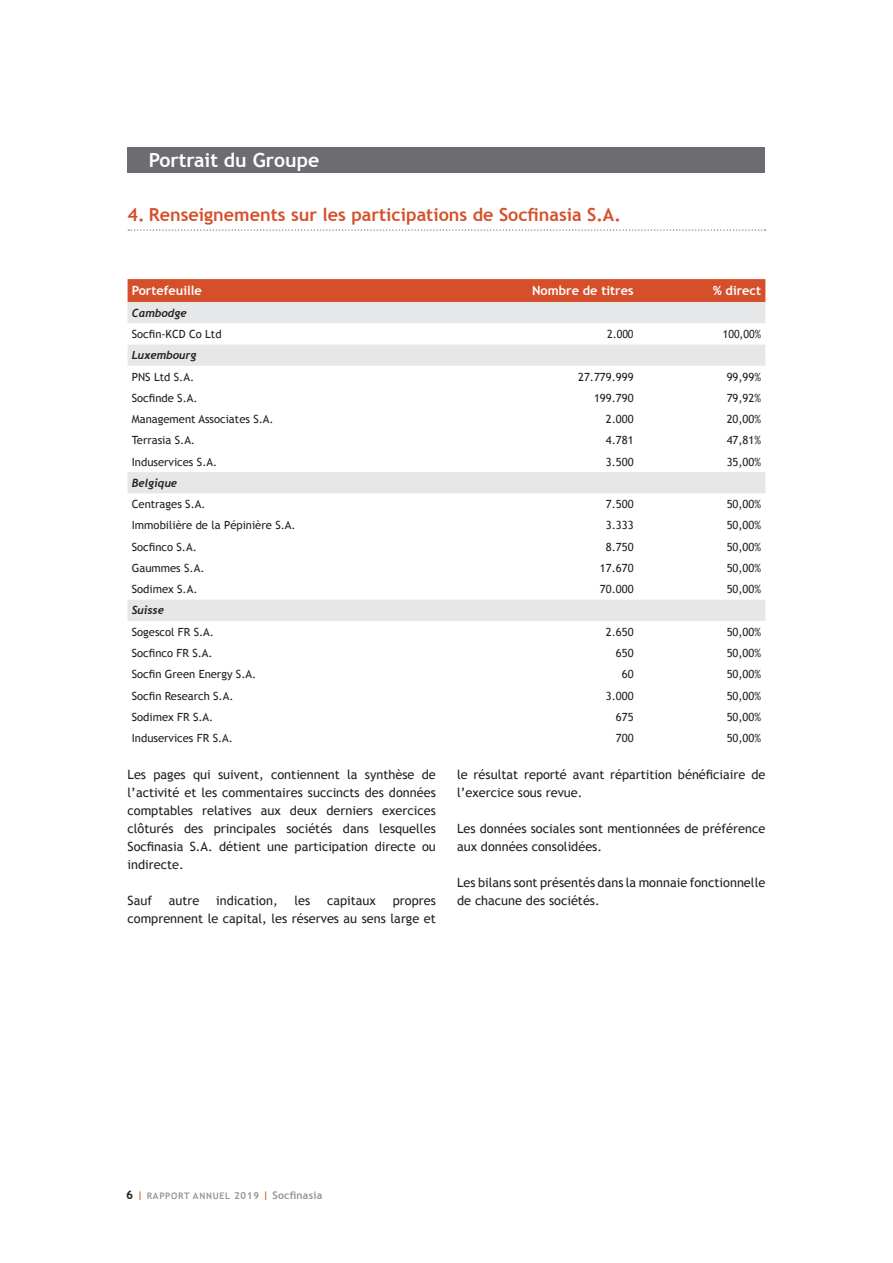
<style>
.page{position:relative;width:893px;height:1263px;background:#fff}
.page>*{position:absolute;margin:0;border:0;box-sizing:border-box;transform-origin:0 0}
.t1{font:700 19.5px "Trebuchet MS";color:#fff}
.t2{font:700 18px "Trebuchet MS";color:#d5502a}
.t3{font:12.75px/18px "Trebuchet MS";color:#231f20}
.t4{font:700 12.75px "Trebuchet MS";color:#fff}
.t5{font:11.25px "Trebuchet MS";color:#231f20}
.t6{font:italic 700 11.25px "Trebuchet";color:#231f20}
.t7{font:11.25px "Trebuchet MS";color:#231f20;scale:.95 1}
.t8{font:700 9px "Trebuchet MS";letter-spacing:.075em;color:#939598}
.s1{font-size:12px;color:#231f20}
.s2{font-size:9.75px}
.s3{font-size:10.5px}
</style>
<div class="page">
<div style="left:128px;top:148px;width:637px;height:25px;background:#6c6d70"></div>
<svg style="left:128px;top:229px;width:638px;height:2px"></svg>
<div style="left:128px;top:279px;width:637px;height:23px;background:#d5502a"></div>
<svg style="left:128px;top:302px;width:637px;height:319px"></svg>
<h1 class="t1" style="left:149px;top:148px;width:172px">Portrait du Groupe</h1>
<h2 class="t2" style="left:128px;top:203px;width:495px">4. Renseignements sur les participations de Socfinasia S.A.</h2>
<p class="t4" style="left:132px;top:283px;width:72px">Portefeuille</p>
<p class="t4" style="left:532px;top:283px;width:103px">Nombre de titres</p>
<p class="t4" style="left:713px;top:283px;width:50px">% direct</p>
<p class="t6" style="left:132px;top:306px;width:56px">Cambodge</p>
<p class="t5" style="left:132px;top:327px;width:91px">Socfin- KCD Co Ltd</p>
<p class="t7" style="left:607px;top:327px;width:29px">2.000</p>
<p class="t7" style="left:723px;top:327px;width:42px">100,00%</p>
<p class="t6" style="left:132px;top:348px;width:66px">Luxembourg</p>
<p class="t5" style="left:132px;top:370px;width:64px">PNS Ltd S.A.</p>
<p class="t5" style="left:578px;top:370px;width:57px">27.779.999</p>
<p class="t5" style="left:727px;top:370px;width:36px">99,99%</p>
<p class="t5" style="left:132px;top:391px;width:67px">Socfinde S.A.</p>
<p class="t5" style="left:594px;top:391px;width:41px">199.790</p>
<p class="t5" style="left:727px;top:391px;width:36px">79,92%</p>
<p class="t5" style="left:132px;top:412px;width:143px">Management Associates S.A.</p>
<p class="t5" style="left:606px;top:412px;width:29px">2.000</p>
<p class="t5" style="left:727px;top:412px;width:36px">20,00%</p>
<p class="t5" style="left:132px;top:434px;width:65px">Terrasia S.A.</p>
<p class="t5" style="left:606px;top:434px;width:29px">4.781</p>
<p class="t5" style="left:727px;top:434px;width:36px">47,81%</p>
<p class="t5" style="left:132px;top:455px;width:87px">Induservices S.A.</p>
<p class="t5" style="left:606px;top:455px;width:29px">3.500</p>
<p class="t5" style="left:727px;top:455px;width:36px">35,00%</p>
<p class="t6" style="left:132px;top:476px;width:47px">Belgique</p>
<p class="t5" style="left:132px;top:497px;width:75px">Centrages S.A.</p>
<p class="t5" style="left:606px;top:497px;width:29px">7.500</p>
<p class="t5" style="left:727px;top:497px;width:36px">50,00%</p>
<p class="t5" style="left:132px;top:519px;width:165px">Immobilière de la Pépinière S.A.</p>
<p class="t5" style="left:606px;top:519px;width:29px">3.333</p>
<p class="t5" style="left:727px;top:519px;width:36px">50,00%</p>
<p class="t5" style="left:132px;top:540px;width:66px">Socfinco S.A.</p>
<p class="t5" style="left:606px;top:540px;width:29px">8.750</p>
<p class="t5" style="left:727px;top:540px;width:36px">50,00%</p>
<p class="t5" style="left:132px;top:561px;width:74px">Gaummes S.A.</p>
<p class="t5" style="left:600px;top:561px;width:35px">17.670</p>
<p class="t5" style="left:727px;top:561px;width:36px">50,00%</p>
<p class="t5" style="left:132px;top:583px;width:67px">Sodimex S.A.</p>
<p class="t5" style="left:600px;top:583px;width:35px">70.000</p>
<p class="t5" style="left:727px;top:583px;width:36px">50,00%</p>
<p class="t6" style="left:132px;top:604px;width:34px">Suisse</p>
<p class="t5" style="left:132px;top:625px;width:84px">Sogescol FR S.A.</p>
<p class="t5" style="left:606px;top:625px;width:29px">2.650</p>
<p class="t5" style="left:727px;top:625px;width:36px">50,00%</p>
<p class="t5" style="left:132px;top:646px;width:82px">Socfinco FR S.A.</p>
<p class="t5" style="left:616px;top:646px;width:19px">650</p>
<p class="t5" style="left:727px;top:646px;width:36px">50,00%</p>
<p class="t5" style="left:132px;top:668px;width:126px">Socfin Green Energy S.A.</p>
<p class="t5" style="left:622px;top:668px;width:13px">60</p>
<p class="t5" style="left:727px;top:668px;width:36px">50,00%</p>
<p class="t5" style="left:132px;top:689px;width:103px">Socfin Research S.A.</p>
<p class="t5" style="left:606px;top:689px;width:29px">3.000</p>
<p class="t5" style="left:727px;top:689px;width:36px">50,00%</p>
<p class="t5" style="left:132px;top:710px;width:83px">Sodimex FR S.A.</p>
<p class="t5" style="left:616px;top:710px;width:19px">675</p>
<p class="t5" style="left:727px;top:710px;width:36px">50,00%</p>
<p class="t5" style="left:132px;top:731px;width:103px">Induservices FR S.A.</p>
<p class="t5" style="left:616px;top:731px;width:19px">700</p>
<p class="t5" style="left:727px;top:731px;width:36px">50,00%</p>
<p class="t3" style="left:128px;top:765px;width:310px;text-align:justify">Les pages qui suivent, contiennent la synthèse de l’activité et les commentaires succincts des données comptables relatives aux deux derniers exercices clôturés des principales sociétés dans lesquelles Socfinasia S.A. détient une participation directe ou indirecte.</p>
<p class="t3" style="left:128px;top:891px;width:26px">Sauf</p>
<p class="t3" style="left:169px;top:891px;width:32px">autre</p>
<p class="t3" style="left:216px;top:891px;width:63px">indication,</p>
<p class="t3" style="left:294px;top:891px;width:17px">les</p>
<p class="t3" style="left:327px;top:891px;width:50px">capitaux</p>
<p class="t3" style="left:457px;top:766px;width:310px">le résultat reporté avant répartition bénéficiaire de l’exercice sous revue.</p>
<p class="t3" style="left:457px;top:820px;width:310px">Les données sociales sont mentionnées de préférence aux données consolidées.</p>
<p class="t3" style="left:457px;top:874px;width:310px">Les bilans sont présentés dans la monnaie fonctionnelle de chacune des sociétés.</p>
<p class="t3" style="left:128px;top:891px;width:310px;text-align:right">propres<br>comprennent le capital, les réserves au sens large et</p>
<p class="t8" style="left:126px;top:1190px;width:198px"><span class="s1">6</span> <sup>|</sup> RAPPORT ANNUEL <span class="s2">2019</span> <sup>|</sup> <span class="s3">Socfinasia</span></p>
</div>
